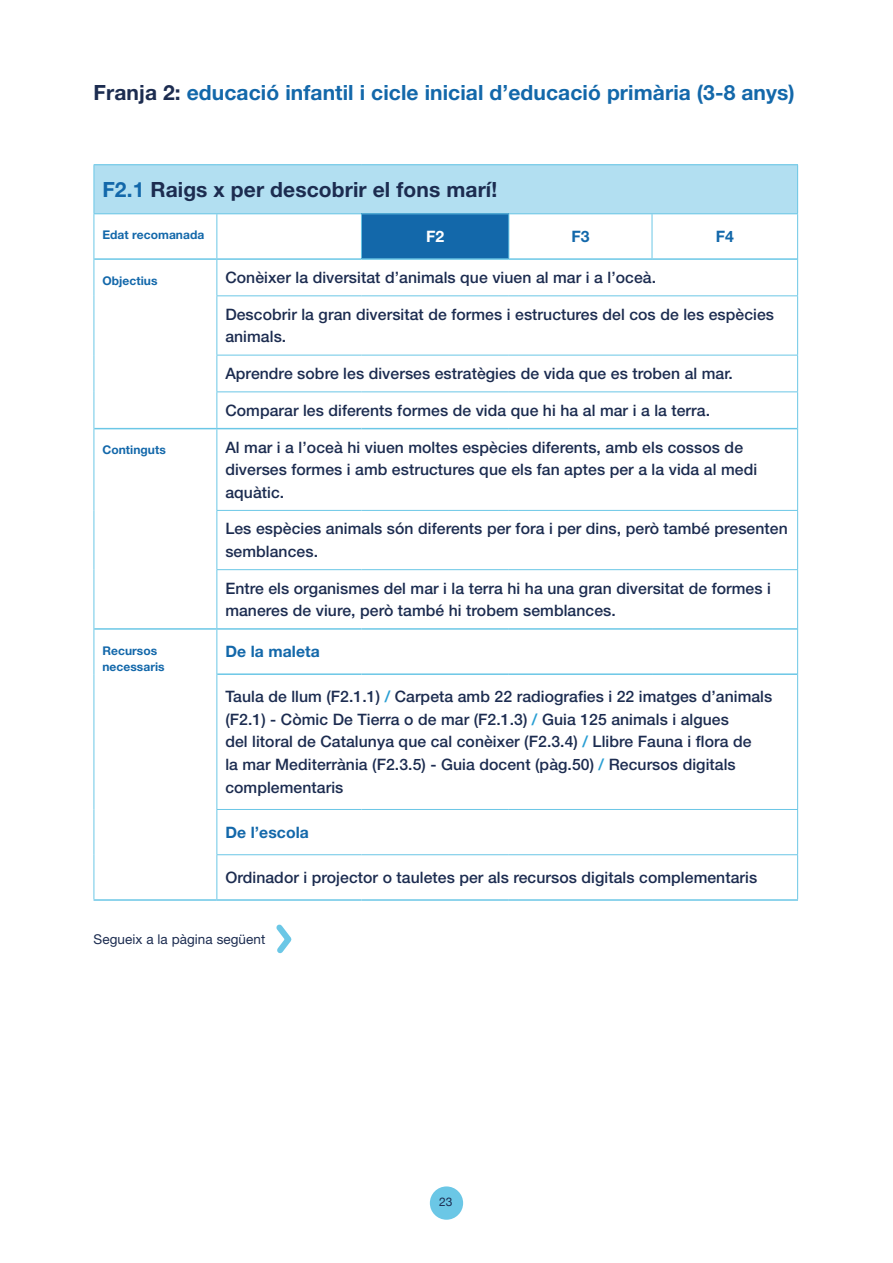
<style>
.page{position:relative;width:893px;height:1263px;background:#fff}
.page>*{position:absolute;margin:0;border:0;box-sizing:border-box;transform-origin:0 0}
.t1{font:700 21px "Helvetica Neue LT Std";letter-spacing:.005em;color:#1368aa}
.t2{font:700 21px "Helvetica Neue LT Std";letter-spacing:.005em;color:#1c2c50}
.t3{font:500 15.75px/22.5px "Helvetica Neue LT Std";letter-spacing:.005em;color:#1c2c50}
.t4{font:700 15.75px "Helvetica Neue LT Std";letter-spacing:.005em;color:#1368aa}
.t5{font:700 15.75px "Helvetica Neue LT Std";color:#fff}
.t6{font:13.5px "Helvetica Neue LT Std";letter-spacing:.005em;color:#1c2c50}
.t7{font:700 12px/16.5px "Helvetica Neue LT Std";letter-spacing:.005em;color:#1368aa}
.t8{font:12px "Helvetica Neue";color:#1c2c50}
.s1{color:#1c2c50}
.s2{color:#1368aa}
.s3{color:#289ed3}
</style>
<div class="page">
<div style="left:430px;top:1186px;width:33px;height:34px;background:#6bc7e6;border-radius:50%"></div>
<div style="left:94px;top:165px;width:704px;height:49px;background:#b2dff1"></div>
<div style="left:361px;top:214px;width:148px;height:45px;background:#1368aa"></div>
<hr style="left:94px;top:164px;width:123px;height:1px;background:#6bc7e6">
<hr style="left:94px;top:165px;width:1px;height:48px;background:#6bc7e6">
<hr style="left:217px;top:164px;width:144px;height:1px;background:#6bc7e6">
<hr style="left:361px;top:164px;width:148px;height:1px;background:#6bc7e6">
<hr style="left:509px;top:164px;width:143px;height:1px;background:#6bc7e6">
<hr style="left:652px;top:164px;width:146px;height:1px;background:#6bc7e6">
<hr style="left:797px;top:165px;width:1px;height:48px;background:#6bc7e6">
<hr style="left:94px;top:213px;width:123px;height:1px;background:#6bc7e6">
<hr style="left:94px;top:214px;width:1px;height:45px;background:#6bc7e6">
<hr style="left:217px;top:213px;width:144px;height:1px;background:#6bc7e6">
<hr style="left:216px;top:214px;width:1px;height:44px;background:#6bc7e6">
<hr style="left:361px;top:213px;width:148px;height:1px;background:#6bc7e6">
<hr style="left:361px;top:214px;width:1px;height:44px;background:#6bc7e6">
<hr style="left:509px;top:213px;width:143px;height:1px;background:#6bc7e6">
<hr style="left:508px;top:214px;width:1px;height:44px;background:#6bc7e6">
<hr style="left:652px;top:213px;width:146px;height:1px;background:#6bc7e6">
<hr style="left:652px;top:214px;width:1px;height:44px;background:#6bc7e6">
<hr style="left:797px;top:214px;width:1px;height:45px;background:#6bc7e6">
<hr style="left:94px;top:259px;width:1px;height:37px;background:#6bc7e6">
<hr style="left:216px;top:260px;width:1px;height:35px;background:#6bc7e6">
<hr style="left:797px;top:259px;width:1px;height:36px;background:#6bc7e6">
<hr style="left:94px;top:296px;width:1px;height:59px;background:#6bc7e6">
<hr style="left:216px;top:296px;width:1px;height:59px;background:#6bc7e6">
<hr style="left:797px;top:296px;width:1px;height:59px;background:#6bc7e6">
<hr style="left:94px;top:355px;width:1px;height:37px;background:#6bc7e6">
<hr style="left:216px;top:355px;width:1px;height:36px;background:#6bc7e6">
<hr style="left:797px;top:355px;width:1px;height:36px;background:#6bc7e6">
<hr style="left:94px;top:392px;width:1px;height:37px;background:#6bc7e6">
<hr style="left:216px;top:392px;width:1px;height:36px;background:#6bc7e6">
<hr style="left:797px;top:392px;width:1px;height:37px;background:#6bc7e6">
<hr style="left:94px;top:429px;width:1px;height:81px;background:#6bc7e6">
<hr style="left:216px;top:429px;width:1px;height:81px;background:#6bc7e6">
<hr style="left:797px;top:429px;width:1px;height:81px;background:#6bc7e6">
<hr style="left:94px;top:510px;width:1px;height:60px;background:#6bc7e6">
<hr style="left:216px;top:511px;width:1px;height:58px;background:#6bc7e6">
<hr style="left:797px;top:511px;width:1px;height:58px;background:#6bc7e6">
<hr style="left:94px;top:570px;width:1px;height:59px;background:#6bc7e6">
<hr style="left:216px;top:570px;width:1px;height:58px;background:#6bc7e6">
<hr style="left:797px;top:570px;width:1px;height:59px;background:#6bc7e6">
<hr style="left:94px;top:629px;width:1px;height:45px;background:#6bc7e6">
<hr style="left:216px;top:630px;width:1px;height:44px;background:#6bc7e6">
<hr style="left:797px;top:629px;width:1px;height:45px;background:#6bc7e6">
<hr style="left:94px;top:674px;width:1px;height:135px;background:#6bc7e6">
<hr style="left:216px;top:674px;width:1px;height:135px;background:#6bc7e6">
<hr style="left:797px;top:674px;width:1px;height:135px;background:#6bc7e6">
<hr style="left:94px;top:809px;width:1px;height:46px;background:#6bc7e6">
<hr style="left:216px;top:809px;width:145px;height:1px;background:#6bc7e6">
<hr style="left:216px;top:810px;width:1px;height:44px;background:#6bc7e6">
<hr style="left:361px;top:809px;width:148px;height:1px;background:#6bc7e6">
<hr style="left:509px;top:809px;width:143px;height:1px;background:#6bc7e6">
<hr style="left:652px;top:809px;width:146px;height:1px;background:#6bc7e6">
<hr style="left:797px;top:810px;width:1px;height:44px;background:#6bc7e6">
<hr style="left:94px;top:855px;width:1px;height:44px;background:#6bc7e6">
<hr style="left:216px;top:854px;width:145px;height:1px;background:#6bc7e6">
<hr style="left:216px;top:855px;width:1px;height:44px;background:#6bc7e6">
<hr style="left:361px;top:854px;width:148px;height:1px;background:#6bc7e6">
<hr style="left:509px;top:854px;width:143px;height:1px;background:#6bc7e6">
<hr style="left:652px;top:854px;width:146px;height:1px;background:#6bc7e6">
<hr style="left:797px;top:855px;width:1px;height:44px;background:#6bc7e6">
<hr style="left:217px;top:673px;width:144px;height:2px;background:#6bc7e6">
<hr style="left:361px;top:673px;width:148px;height:2px;background:#6bc7e6">
<hr style="left:509px;top:673px;width:143px;height:2px;background:#6bc7e6">
<hr style="left:652px;top:673px;width:145px;height:2px;background:#6bc7e6">
<hr style="left:94px;top:628px;width:123px;height:2px;background:#6bc7e6">
<hr style="left:217px;top:628px;width:144px;height:2px;background:#6bc7e6">
<hr style="left:361px;top:628px;width:148px;height:2px;background:#6bc7e6">
<hr style="left:509px;top:628px;width:143px;height:2px;background:#6bc7e6">
<hr style="left:652px;top:628px;width:145px;height:2px;background:#6bc7e6">
<hr style="left:94px;top:428px;width:123px;height:1px;background:#6bc7e6">
<hr style="left:217px;top:428px;width:144px;height:1px;background:#6bc7e6">
<hr style="left:361px;top:428px;width:148px;height:1px;background:#6bc7e6">
<hr style="left:509px;top:428px;width:143px;height:1px;background:#6bc7e6">
<hr style="left:652px;top:428px;width:145px;height:1px;background:#6bc7e6">
<hr style="left:94px;top:258px;width:123px;height:2px;background:#6bc7e6">
<hr style="left:217px;top:258px;width:144px;height:2px;background:#6bc7e6">
<hr style="left:361px;top:258px;width:148px;height:2px;background:#6bc7e6">
<hr style="left:509px;top:258px;width:143px;height:2px;background:#6bc7e6">
<hr style="left:652px;top:258px;width:145px;height:2px;background:#6bc7e6">
<hr style="left:94px;top:899px;width:123px;height:2px;background:#6bc7e6">
<hr style="left:217px;top:899px;width:144px;height:2px;background:#6bc7e6">
<hr style="left:361px;top:899px;width:148px;height:2px;background:#6bc7e6">
<hr style="left:509px;top:899px;width:143px;height:2px;background:#6bc7e6">
<hr style="left:652px;top:899px;width:146px;height:2px;background:#6bc7e6">
<hr style="left:216px;top:295px;width:145px;height:1px;background:#6bc7e6">
<hr style="left:361px;top:295px;width:148px;height:1px;background:#6bc7e6">
<hr style="left:509px;top:295px;width:143px;height:1px;background:#6bc7e6">
<hr style="left:652px;top:295px;width:146px;height:1px;background:#6bc7e6">
<hr style="left:216px;top:355px;width:145px;height:1px;background:#6bc7e6">
<hr style="left:361px;top:355px;width:148px;height:1px;background:#6bc7e6">
<hr style="left:509px;top:355px;width:143px;height:1px;background:#6bc7e6">
<hr style="left:652px;top:355px;width:146px;height:1px;background:#6bc7e6">
<hr style="left:216px;top:391px;width:145px;height:1px;background:#6bc7e6">
<hr style="left:361px;top:391px;width:148px;height:1px;background:#6bc7e6">
<hr style="left:509px;top:391px;width:143px;height:1px;background:#6bc7e6">
<hr style="left:652px;top:391px;width:146px;height:1px;background:#6bc7e6">
<hr style="left:216px;top:510px;width:145px;height:1px;background:#6bc7e6">
<hr style="left:361px;top:510px;width:148px;height:1px;background:#6bc7e6">
<hr style="left:509px;top:510px;width:143px;height:1px;background:#6bc7e6">
<hr style="left:652px;top:510px;width:146px;height:1px;background:#6bc7e6">
<hr style="left:216px;top:569px;width:145px;height:1px;background:#6bc7e6">
<hr style="left:361px;top:569px;width:148px;height:1px;background:#6bc7e6">
<hr style="left:509px;top:569px;width:143px;height:1px;background:#6bc7e6">
<hr style="left:652px;top:569px;width:146px;height:1px;background:#6bc7e6">
<svg style="left:276px;top:924px;width:16px;height:30px"></svg>
<h1 class="t1" style="left:94px;top:80px;width:703px"><span class="s1">Franja 2:</span> educació infantil i cicle inicial d’educació primària (3-8 anys)</h1>
<h1 class="t2" style="left:102px;top:176px;width:396px"><span class="s2">F2.1</span> Raigs x per descobrir el fons marí!</h1>
<p class="t7" style="left:102px;top:227px;width:103px">Edat recomanada</p>
<p class="t5" style="left:426px;top:227px;width:20px">F2</p>
<p class="t4" style="left:571px;top:227px;width:20px">F3</p>
<p class="t4" style="left:716px;top:227px;width:20px">F4</p>
<p class="t7" style="left:102px;top:272px;width:57px">Objectius</p>
<p class="t3" style="left:225px;top:266px;width:432px">Conèixer la diversitat d’animals que viuen al mar i a l’oceà.</p>
<p class="t3" style="left:225px;top:303px;width:550px">Descobrir la gran diversitat de formes i estructures del cos de les espècies animals.</p>
<p class="t3" style="left:225px;top:362px;width:509px">Aprendre sobre les diverses estratègies de vida que es troben al mar.</p>
<p class="t3" style="left:225px;top:399px;width:486px">Comparar les diferents formes de vida que hi ha al mar i a la terra.</p>
<p class="t7" style="left:102px;top:441px;width:65px">Continguts</p>
<p class="t3" style="left:225px;top:436px;width:533px">Al mar i a l’oceà hi viuen moltes espècies diferents, amb els cossos de diverses formes i amb estructures que els fan aptes per a la vida al medi aquàtic.</p>
<p class="t3" style="left:225px;top:517px;width:564px">Les espècies animals són diferents per fora i per dins, però també presenten semblances.</p>
<p class="t3" style="left:225px;top:577px;width:547px">Entre els organismes del mar i la terra hi ha una gran diversitat de formes i maneres de viure, però també hi trobem semblances.</p>
<p class="t7" style="left:102px;top:642px;width:64px">Recursos necessaris</p>
<p class="t4" style="left:225px;top:642px;width:96px">De la maleta</p>
<p class="t3" style="left:225px;top:685px;width:548px">Taula de llum (F2.1.1) <span class="s3">/</span> Carpeta amb 22 radiografies i 22 imatges d’animals (F2.1) - Còmic De Tierra o de mar (F2.1.3) <span class="s3">/</span> Guia 125 animals i algues<br>del litoral de Catalunya que cal conèixer (F2.3.4) <span class="s3">/</span> Llibre Fauna i flora de<br>la mar Mediterrània (F2.3.5) - Guia docent (pàg.50) <span class="s3">/</span> Recursos digitals complementaris</p>
<p class="t4" style="left:225px;top:822px;width:85px">De l’escola</p>
<p class="t3" style="left:225px;top:866px;width:533px">Ordinador i projector o tauletes per als recursos digitals complementaris</p>
<p class="t6" style="left:94px;top:931px;width:173px">Segueix a la pàgina següent</p>
<p class="t8" style="left:439px;top:1193px;width:15px">23</p>
</div>
